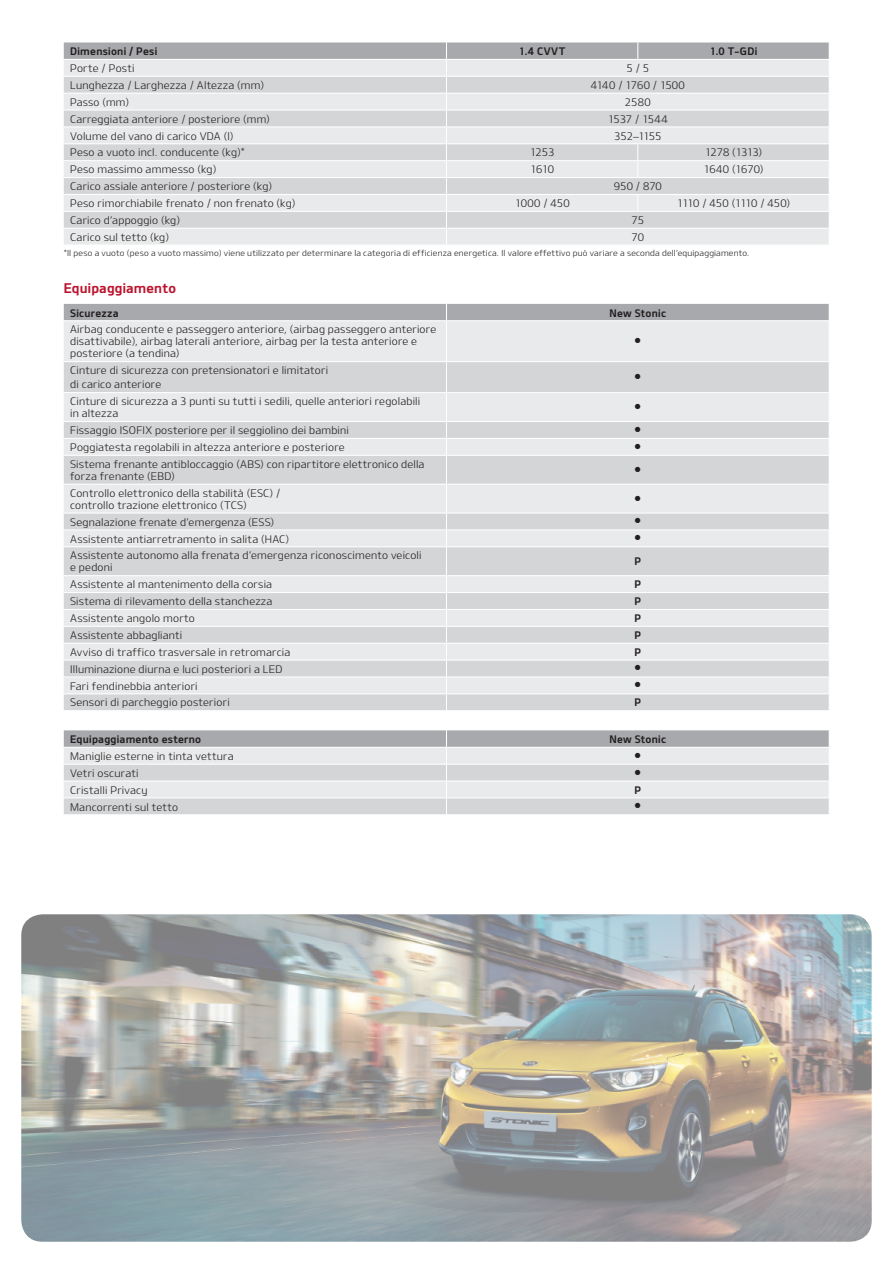
<style>
.page{position:relative;width:893px;height:1263px;background:#fff}
.page>*{position:absolute;margin:0;border:0;box-sizing:border-box;transform-origin:0 0}
.t1{font:13.5px "Design KOTFB";letter-spacing:.01em;color:#bc132d}
.t2{font:10.5px/12px "Design KOTFL";letter-spacing:.02em;color:#231f20}
.t3{font:10.5px "Design KOTFB";letter-spacing:.025em;color:#231f20}
.t4{font:10.5px "Design KOTFL";letter-spacing:-.03em;color:#231f20}
.t5{font:10.5px "Design KOTFL";letter-spacing:-.005em;color:#231f20}
.t6{font:10.5px "Universal Newswith Comm Pi";color:#231f20}
.t7{font:10.5px "Design KOTFL";letter-spacing:-.055em;color:#231f20}
.t8{font:10.5px "Design KOTFL";color:#231f20}
.t9{font:10.5px "Design KOTFL";letter-spacing:-.01em;color:#231f20}
.t10{font:8.25px "Design KOTFL";letter-spacing:.025em;color:#231f20}
</style>
<div class="page">
<img style="left:21px;top:914px;width:851px;height:328px">
<svg style="left:64px;top:43px;width:765px;height:202px;background:#dddddf"></svg>
<div style="left:64px;top:321px;width:765px;height:40px;background:#e9eaeb"></div>
<svg style="left:64px;top:362px;width:765px;height:348px;background:#dddee0"></svg>
<hr style="left:64px;top:438px;width:382px;height:1px;background:#fff">
<hr style="left:64px;top:455px;width:382px;height:1px;background:#fff">
<hr style="left:64px;top:484px;width:382px;height:1px;background:#fff">
<hr style="left:64px;top:512px;width:382px;height:2px;background:#fff">
<hr style="left:64px;top:529px;width:382px;height:1px;background:#fff">
<hr style="left:64px;top:546px;width:382px;height:1px;background:#fff">
<hr style="left:64px;top:575px;width:382px;height:1px;background:#fff">
<hr style="left:64px;top:592px;width:382px;height:1px;background:#fff">
<hr style="left:64px;top:609px;width:382px;height:1px;background:#fff">
<hr style="left:64px;top:626px;width:382px;height:1px;background:#fff">
<hr style="left:64px;top:643px;width:382px;height:1px;background:#fff">
<hr style="left:64px;top:659px;width:382px;height:2px;background:#fff">
<hr style="left:64px;top:676px;width:382px;height:1px;background:#fff">
<hr style="left:64px;top:693px;width:382px;height:1px;background:#fff">
<hr style="left:446px;top:362px;width:1px;height:30px;background:#fff">
<div style="left:64px;top:304px;width:765px;height:16px;background:#a8a9ad"></div>
<hr style="left:64px;top:392px;width:382px;height:1px;background:#fff">
<hr style="left:446px;top:392px;width:384px;height:1px;background:#fff">
<hr style="left:446px;top:321px;width:1px;height:40px;background:#fff">
<hr style="left:64px;top:421px;width:382px;height:1px;background:#fff">
<hr style="left:446px;top:421px;width:384px;height:1px;background:#fff">
<hr style="left:446px;top:438px;width:384px;height:1px;background:#fff">
<hr style="left:446px;top:455px;width:384px;height:1px;background:#fff">
<hr style="left:446px;top:484px;width:384px;height:1px;background:#fff">
<hr style="left:446px;top:512px;width:384px;height:2px;background:#fff">
<hr style="left:446px;top:529px;width:384px;height:1px;background:#fff">
<hr style="left:446px;top:546px;width:384px;height:1px;background:#fff">
<hr style="left:446px;top:575px;width:384px;height:1px;background:#fff">
<hr style="left:446px;top:592px;width:384px;height:1px;background:#fff">
<hr style="left:446px;top:609px;width:384px;height:1px;background:#fff">
<hr style="left:446px;top:626px;width:384px;height:1px;background:#fff">
<hr style="left:446px;top:643px;width:384px;height:1px;background:#fff">
<hr style="left:446px;top:659px;width:384px;height:2px;background:#fff">
<hr style="left:446px;top:676px;width:384px;height:1px;background:#fff">
<hr style="left:446px;top:693px;width:384px;height:1px;background:#fff">
<svg style="left:446px;top:393px;width:1px;height:317px"></svg>
<svg style="left:64px;top:730px;width:765px;height:85px;background:#d5d6d8"></svg>
<hr style="left:64px;top:764px;width:382px;height:1px;background:#fff">
<hr style="left:446px;top:764px;width:384px;height:1px;background:#fff">
<p class="t3" style="left:70px;top:45px;width:89px">Dimensioni / Pesi</p>
<p class="t3" style="left:519px;top:45px;width:48px">1.4 CVVT</p>
<p class="t3" style="left:710px;top:45px;width:49px">1.0 T-GDi</p>
<p class="t2" style="left:70px;top:62px;width:66px">Porte / Posti</p>
<p class="t2" style="left:626px;top:62px;width:24px">5 / 5</p>
<p class="t2" style="left:70px;top:79px;width:195px">Lunghezza / Larghezza / Altezza (mm)</p>
<p class="t5" style="left:591px;top:78px;width:96px">4140 / 1760 / 1500</p>
<p class="t2" style="left:70px;top:96px;width:60px">Passo (mm)</p>
<p class="t2" style="left:625px;top:96px;width:27px">2580</p>
<p class="t2" style="left:70px;top:112px;width:201px">Carreggiata anteriore / posteriore (mm)</p>
<p class="t9" style="left:608px;top:112px;width:62px">1537 / 1544</p>
<p class="t2" style="left:70px;top:129px;width:165px">Volume del vano di carico VDA (l)</p>
<p class="t2" style="left:614px;top:129px;width:49px">352–1155</p>
<p class="t2" style="left:70px;top:146px;width:176px">Peso a vuoto incl. conducente (kg)*</p>
<p class="t2" style="left:530px;top:146px;width:26px">1253</p>
<p class="t7" style="left:705px;top:146px;width:59px">1278 (1313)</p>
<p class="t2" style="left:70px;top:163px;width:148px">Peso massimo ammesso (kg)</p>
<p class="t2" style="left:530px;top:163px;width:26px">1610</p>
<p class="t8" style="left:703px;top:163px;width:62px">1640 (1670)</p>
<p class="t2" style="left:70px;top:180px;width:204px">Carico assiale anteriore / posteriore (kg)</p>
<p class="t2" style="left:614px;top:180px;width:50px">950 / 870</p>
<p class="t2" style="left:70px;top:197px;width:227px">Peso rimorchiabile frenato / non frenato (kg)</p>
<p class="t2" style="left:515px;top:197px;width:56px">1000 / 450</p>
<p class="t4" style="left:677px;top:197px;width:115px">1110 / 450 (1110 / 450)</p>
<p class="t2" style="left:70px;top:214px;width:111px">Carico d’appoggio (kg)</p>
<p class="t2" style="left:632px;top:214px;width:14px">75</p>
<p class="t2" style="left:70px;top:231px;width:100px">Carico sul tetto (kg)</p>
<p class="t2" style="left:632px;top:231px;width:14px">70</p>
<p class="t10" style="left:64px;top:248px;width:687px">*Il peso a vuoto (peso a vuoto massimo) viene utilizzato per determinare la categoria di efficienza energetica. Il valore effettivo può variare a seconda dell’equipaggiamento.</p>
<p class="t1" style="left:64px;top:280px;width:114px">Equipaggiamento</p>
<p class="t3" style="left:70px;top:306px;width:50px">Sicurezza</p>
<p class="t3" style="left:610px;top:306px;width:58px">New Stonic</p>
<p class="t2" style="left:70px;top:323px;width:368px">Airbag conducente e passeggero anteriore, (airbag passeggero anteriore disattivabile), airbag laterali anteriore, airbag per la testa anteriore e posteriore (a tendina)</p>
<p class="t6" style="left:635px;top:336px;width:7px">●</p>
<p class="t2" style="left:70px;top:363px;width:259px;line-height:14.1px">Cinture di sicurezza con pretensionatori e limitatori di carico anteriore</p>
<p class="t6" style="left:635px;top:372px;width:7px">●</p>
<p class="t2" style="left:70px;top:395px;width:352px">Cinture di sicurezza a 3 punti su tutti i sedili, quelle anteriori regolabili in altezza</p>
<p class="t6" style="left:635px;top:402px;width:7px">●</p>
<p class="t2" style="left:70px;top:424px;width:280px">Fissaggio ISOFIX posteriore per il seggiolino dei bambini</p>
<p class="t6" style="left:635px;top:425px;width:7px">●</p>
<p class="t2" style="left:70px;top:441px;width:276px">Poggiatesta regolabili in altezza anteriore e posteriore</p>
<p class="t6" style="left:635px;top:442px;width:7px">●</p>
<p class="t2" style="left:70px;top:458px;width:356px">Sistema frenante antibloccaggio (ABS) con ripartitore elettronico della forza frenante (EBD)</p>
<p class="t6" style="left:635px;top:465px;width:7px">●</p>
<p class="t2" style="left:70px;top:487px;width:212px">Controllo elettronico della stabilità (ESC) / controllo trazione elettronico (TCS)</p>
<p class="t6" style="left:635px;top:493px;width:7px">●</p>
<p class="t2" style="left:70px;top:515px;width:206px">Segnalazione frenate d’emergenza (ESS)</p>
<p class="t6" style="left:635px;top:516px;width:7px">●</p>
<p class="t2" style="left:70px;top:532px;width:220px">Assistente antiarretramento in salita (HAC)</p>
<p class="t6" style="left:635px;top:533px;width:7px">●</p>
<p class="t2" style="left:70px;top:549px;width:353px">Assistente autonomo alla frenata d’emergenza riconoscimento veicoli e pedoni</p>
<p class="t3" style="left:634px;top:555px;width:8px">P</p>
<p class="t2" style="left:70px;top:578px;width:203px">Assistente al mantenimento della corsia</p>
<p class="t3" style="left:634px;top:578px;width:8px">P</p>
<p class="t2" style="left:70px;top:595px;width:204px">Sistema di rilevamento della stanchezza</p>
<p class="t3" style="left:634px;top:595px;width:8px">P</p>
<p class="t2" style="left:70px;top:612px;width:126px">Assistente angolo morto</p>
<p class="t3" style="left:634px;top:612px;width:8px">P</p>
<p class="t2" style="left:70px;top:629px;width:114px">Assistente abbaglianti</p>
<p class="t3" style="left:634px;top:628px;width:8px">P</p>
<p class="t2" style="left:70px;top:646px;width:222px">Avviso di traffico trasversale in retromarcia</p>
<p class="t3" style="left:634px;top:645px;width:8px">P</p>
<p class="t2" style="left:70px;top:662px;width:214px">Illuminazione diurna e luci posteriori a LED</p>
<p class="t6" style="left:635px;top:663px;width:7px">●</p>
<p class="t2" style="left:70px;top:679px;width:129px">Fari fendinebbia anteriori</p>
<p class="t6" style="left:635px;top:680px;width:7px">●</p>
<p class="t2" style="left:70px;top:696px;width:161px">Sensori di parcheggio posteriori</p>
<p class="t3" style="left:634px;top:696px;width:8px">P</p>
<p class="t3" style="left:70px;top:732px;width:133px">Equipaggiamento esterno</p>
<p class="t3" style="left:610px;top:732px;width:58px">New Stonic</p>
<p class="t2" style="left:70px;top:750px;width:165px">Maniglie esterne in tinta vettura</p>
<p class="t6" style="left:635px;top:751px;width:7px">●</p>
<p class="t2" style="left:70px;top:766px;width:70px">Vetri oscurati</p>
<p class="t6" style="left:635px;top:767px;width:7px">●</p>
<p class="t2" style="left:70px;top:783px;width:79px">Cristalli Privacy</p>
<p class="t3" style="left:634px;top:783px;width:8px">P</p>
<p class="t2" style="left:70px;top:800px;width:109px">Mancorrenti sul tetto</p>
<p class="t6" style="left:635px;top:801px;width:7px">●</p>
</div>
